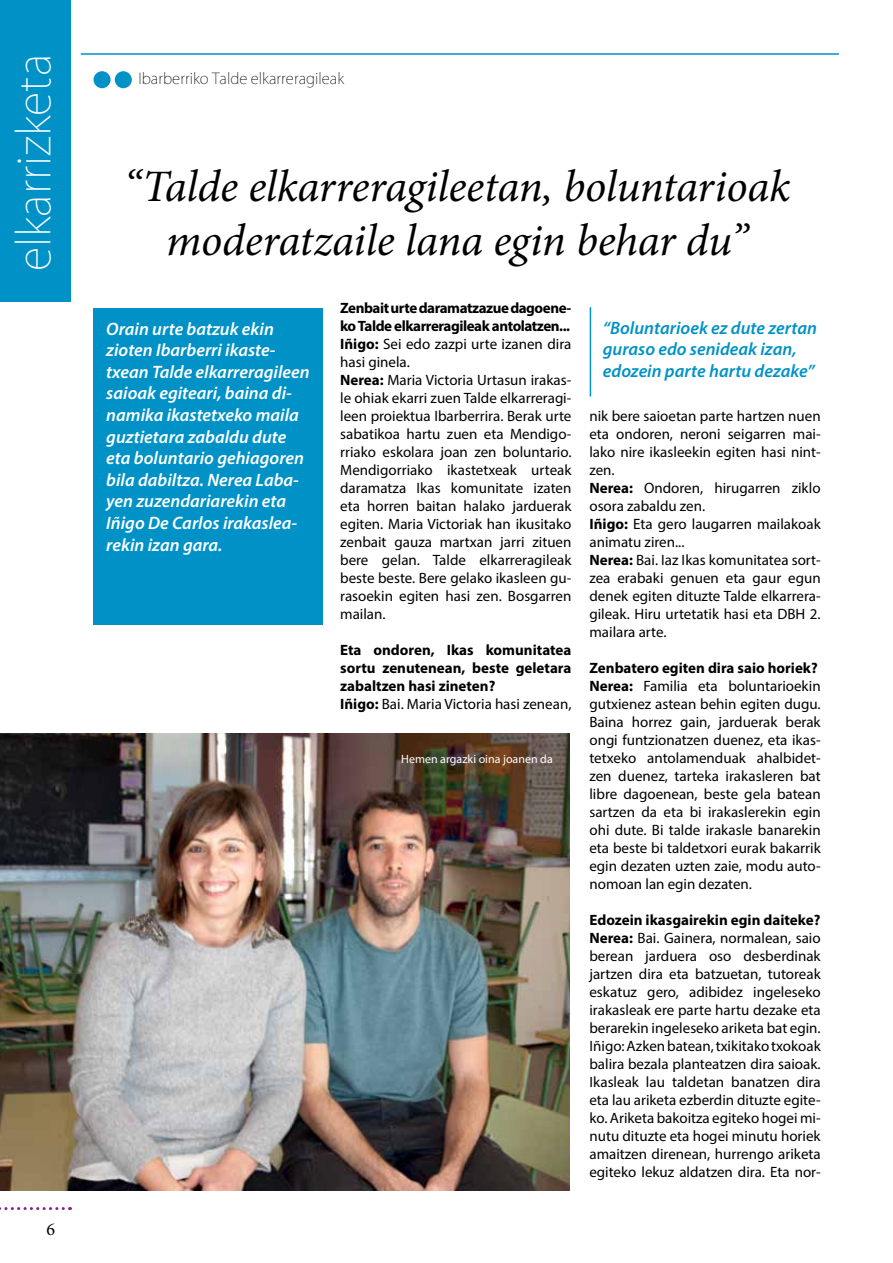
<style>
.page{position:relative;width:893px;height:1263px;background:#fff}
.page>*{position:absolute;margin:0;border:0;box-sizing:border-box;transform-origin:0 0}
.t1{font:italic 45px/54px "Minion Pro";letter-spacing:-.005em;color:#000;text-align:center}
.t2{font:200 45px "Koz Go Pr 6 N";color:#fff}
.t3{font:italic 600 18px/21.6px "Myriad Pro";color:#fff}
.t4{font:italic 600 18px/21.6px "Myriad Pro";color:#0092c7}
.t5{font:18px "Minion Pro";color:#000}
.t6{font:15px/18px "Myriad Pro";color:#000}
.t7{font:700 15px/18px "Myriad Pro";color:#000}
.t8{font:200 15px "Koz Go Pr 6 N";color:#000}
.t9{font:12px "Myriad Pro";color:#fff}
.s1{font-weight:700}
.s2{font-weight:400}
</style>
<div class="page">
<svg style="left:0;top:1207px;width:63px;height:3px"></svg>
<div style="left:0;top:0;width:70px;height:302px;background:#0092c7"></div>
<hr style="left:81px;top:53px;width:758px;height:2px;background:#0092c7">
<div style="left:94px;top:71px;width:17px;height:17px;background:#0092c7;border-radius:50%"></div>
<div style="left:115px;top:71px;width:17px;height:17px;background:#0092c7;border-radius:50%"></div>
<div style="left:94px;top:308px;width:229px;height:317px;background:#0092c7"></div>
<hr style="left:590px;top:307px;width:1px;height:89px;background:#0092c7">
<img style="left:0;top:733px;width:570px;height:458px">
<h1 class="t2" style="left:9px;top:271px;width:219px;rotate:-90deg">elkarrizketa</h1>
<p class="t5" style="left:47px;top:1217px;width:10px">6</p>
<p class="t8" style="left:138px;top:70px;width:207px">Ibarberriko Talde elkarreragileak</p>
<h1 class="t1" style="left:124px;top:159px;width:668px">“Talde elkarreragileetan, boluntarioak moderatzaile lana egin behar du”</h1>
<p class="t6" style="left:340px;top:299px;width:233px"><span class="s1">Zenbait urte daramatzazue dagoene&shy;ko Talde elkarreragileak antolatzen...<br>Iñigo:</span> Sei edo zazpi urte izanen dira hasi ginela.<br><span class="s1">Nerea:</span> Maria Victoria Urtasun irakas&shy;le ohiak ekarri zuen Talde elkarreragi&shy;leen proiektua Ibarberrira. Berak urte sabatikoa hartu zuen eta Mendigo&shy;rriako eskolara joan zen boluntario.<br>Mendigorriako ikastetxeak urteak daramatza Ikas komunitate izaten eta horren baitan halako jarduerak egiten. Maria Victoriak han ikusitako zenbait gauza martxan jarri zituen bere gelan. Talde elkarreragileak beste beste. Bere gelako ikasleen gu&shy;rasoekin egiten hasi zen. Bosgarren mailan.</p>
<p class="t7" style="left:340px;top:641px;width:233px">Eta ondoren, Ikas komunitatea sortu zenutenean, beste geletara zabaltzen hasi zineten?<br>Iñigo: <span class="s2">Bai. Maria Victoria hasi zenean,</span></p>
<p class="t3" style="left:106px;top:317px;width:205px">Orain urte batzuk ekin zioten Ibarberri ikaste&shy;txean Talde elkarreragileen saioak egiteari, baina di&shy;namika ikastetxeko maila guztietara zabaldu dute eta boluntario gehiagoren bila dabiltza. Nerea Laba&shy;yen zuzendariarekin eta<br>Iñigo De Carlos irakaslea&shy;rekin izan gara.</p>
<p class="t4" style="left:603px;top:316px;width:216px">“Boluntarioek ez dute zertan guraso edo senideak izan, edozein parte hartu dezake”</p>
<p class="t6" style="left:589px;top:406px;width:233px">nik bere saioetan parte hartzen nuen eta ondoren, neroni seigarren mai&shy;lako nire ikasleekin egiten hasi nint&shy;zen.<br><span class="s1">Nerea:</span> Ondoren, hirugarren ziklo osora zabaldu zen.<br><span class="s1">Iñigo:</span> Eta gero laugarren mailakoak animatu ziren...<br><span class="s1">Nerea:</span> Bai. Iaz Ikas komunitatea sort&shy;zea erabaki genuen eta gaur egun denek egiten dituzte Talde elkarrera&shy;gileak. Hiru urtetatik hasi eta DBH 2. mailara arte.</p>
<p class="t6" style="left:589px;top:658px;width:233px"><span class="s1">Zenbatero egiten dira saio horiek?<br>Nerea:</span> Familia eta boluntarioekin gutxienez astean behin egiten dugu.<br>Baina horrez gain, jarduerak berak ongi funtzionatzen duenez, eta ikas&shy;tetxeko antolamenduak ahalbidet&shy;zen duenez, tarteka irakasleren bat libre dagoenean, beste gela batean sartzen da eta bi irakaslerekin egin ohi dute. Bi talde irakasle banarekin eta beste bi taldetxori eurak bakarrik egin dezaten uzten zaie, modu auto&shy;nomoan lan egin dezaten.</p>
<p class="t6" style="left:589px;top:910px;width:233px;text-align:justify"><span class="s1">Edozein ikasgairekin egin daiteke?<br>Nerea:</span> Bai. Gainera, normalean, saio berean jarduera oso desberdinak jartzen dira eta batzuetan, tutoreak eskatuz gero, adibidez ingeleseko irakasleak ere parte hartu dezake eta berarekin ingeleseko ariketa bat egin.<br>Iñigo: Azken batean, txikitako txokoak balira bezala planteatzen dira saioak.<br>Ikasleak lau taldetan banatzen dira eta lau ariketa ezberdin dituzte egite&shy;ko. Ariketa bakoitza egiteko hogei mi&shy;nutu dituzte eta hogei minutu horiek amaitzen direnean, hurrengo ariketa egiteko lekuz aldatzen dira. Eta nor-</p>
<p class="t9" style="left:401px;top:752px;width:153px">Hemen argazki oina joanen da</p>
</div>
